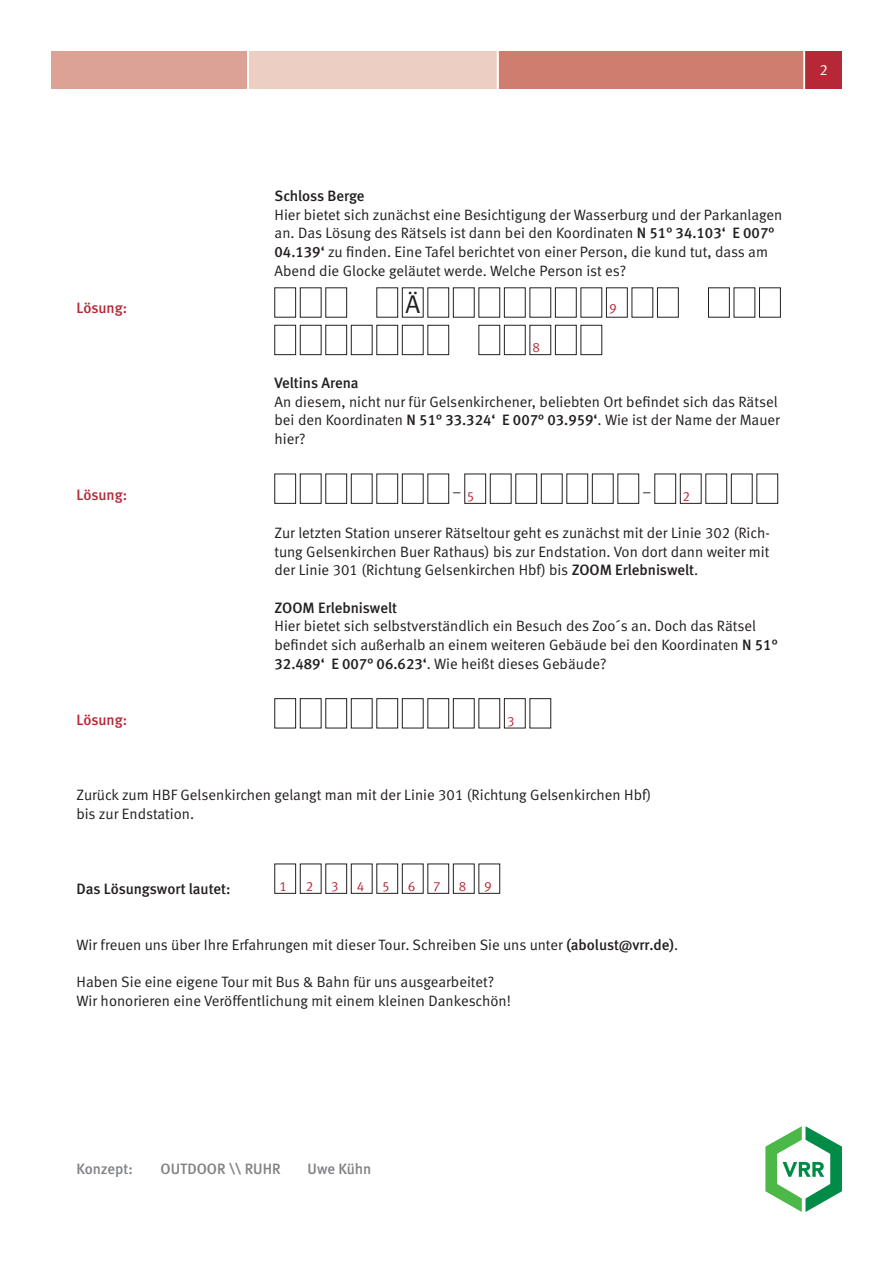
<style>
.page{position:relative;width:893px;height:1263px;background:#fff}
.page>*{position:absolute;margin:0;border:0;box-sizing:border-box;transform-origin:0 0}
.t1{font:25.65px "Meta Normal LF";color:#231f20}
.t2{font:15px/18.8px "Meta Normal LF";color:#231f20}
.t3{font:15px "Meta Medium LF";color:#231f20}
.t4{font:15px "Meta Medium LF";color:#808285}
.t5{font:15px "Meta Medium LF";letter-spacing:-.005em;color:#b72837}
.t6{font:15px "Meta Normal LF";color:#fff}
.t7{font:13.5px "Meta Normal LF";color:#b72837}
.s1{font-family:"Meta Medium LF"}
</style>
<div class="page">
<div style="left:497px;top:51px;width:307px;height:37px;background:#cf7d6e"></div>
<div style="left:804px;top:51px;width:38px;height:37px;background:#b72837"></div>
<div style="left:51px;top:51px;width:197px;height:37px;background:#dba295"></div>
<div style="left:249px;top:51px;width:249px;height:37px;background:#edcec3"></div>
<hr style="left:247px;top:51px;width:2px;height:38px;background:#fff">
<hr style="left:497px;top:51px;width:2px;height:38px;background:#fff">
<hr style="left:803px;top:51px;width:2px;height:38px;background:#fff">
<svg style="left:765px;top:1126px;width:77px;height:86px"></svg>
<div style="left:377px;top:288px;width:21px;height:29px;border:1px solid #231f20"></div>
<div style="left:402px;top:288px;width:21px;height:29px;border:1px solid #231f20"></div>
<div style="left:428px;top:288px;width:21px;height:29px;border:1px solid #231f20"></div>
<div style="left:453px;top:288px;width:21px;height:29px;border:1px solid #231f20"></div>
<div style="left:479px;top:288px;width:21px;height:29px;border:1px solid #231f20"></div>
<div style="left:504px;top:288px;width:21px;height:29px;border:1px solid #231f20"></div>
<div style="left:606px;top:288px;width:21px;height:29px;border:1px solid #231f20"></div>
<div style="left:657px;top:288px;width:21px;height:29px;border:1px solid #231f20"></div>
<div style="left:555px;top:288px;width:21px;height:29px;border:1px solid #231f20"></div>
<div style="left:759px;top:288px;width:22px;height:29px;border:1px solid #231f20"></div>
<div style="left:275px;top:288px;width:21px;height:29px;border:1px solid #231f20"></div>
<div style="left:300px;top:288px;width:21px;height:29px;border:1px solid #231f20"></div>
<div style="left:326px;top:288px;width:21px;height:29px;border:1px solid #231f20"></div>
<div style="left:708px;top:288px;width:21px;height:29px;border:1px solid #231f20"></div>
<div style="left:275px;top:325px;width:21px;height:30px;border:1px solid #231f20"></div>
<div style="left:300px;top:325px;width:21px;height:30px;border:1px solid #231f20"></div>
<div style="left:326px;top:325px;width:21px;height:30px;border:1px solid #231f20"></div>
<div style="left:351px;top:325px;width:21px;height:30px;border:1px solid #231f20"></div>
<div style="left:377px;top:325px;width:21px;height:30px;border:1px solid #231f20"></div>
<div style="left:402px;top:325px;width:21px;height:30px;border:1px solid #231f20"></div>
<div style="left:428px;top:325px;width:21px;height:30px;border:1px solid #231f20"></div>
<div style="left:479px;top:325px;width:21px;height:30px;border:1px solid #231f20"></div>
<div style="left:504px;top:325px;width:21px;height:30px;border:1px solid #231f20"></div>
<div style="left:530px;top:325px;width:21px;height:30px;border:1px solid #231f20"></div>
<div style="left:555px;top:325px;width:21px;height:30px;border:1px solid #231f20"></div>
<div style="left:581px;top:325px;width:21px;height:30px;border:1px solid #231f20"></div>
<div style="left:275px;top:474px;width:21px;height:29px;border:1px solid #231f20"></div>
<div style="left:300px;top:474px;width:21px;height:29px;border:1px solid #231f20"></div>
<div style="left:326px;top:474px;width:21px;height:29px;border:1px solid #231f20"></div>
<div style="left:351px;top:474px;width:21px;height:29px;border:1px solid #231f20"></div>
<div style="left:377px;top:474px;width:21px;height:29px;border:1px solid #231f20"></div>
<div style="left:402px;top:474px;width:21px;height:29px;border:1px solid #231f20"></div>
<div style="left:428px;top:474px;width:21px;height:29px;border:1px solid #231f20"></div>
<div style="left:465px;top:474px;width:21px;height:29px;border:1px solid #231f20"></div>
<div style="left:490px;top:474px;width:21px;height:29px;border:1px solid #231f20"></div>
<div style="left:516px;top:474px;width:21px;height:29px;border:1px solid #231f20"></div>
<div style="left:541px;top:474px;width:21px;height:29px;border:1px solid #231f20"></div>
<div style="left:567px;top:474px;width:21px;height:29px;border:1px solid #231f20"></div>
<div style="left:592px;top:474px;width:21px;height:29px;border:1px solid #231f20"></div>
<div style="left:618px;top:474px;width:21px;height:29px;border:1px solid #231f20"></div>
<div style="left:655px;top:474px;width:21px;height:29px;border:1px solid #231f20"></div>
<div style="left:680px;top:474px;width:21px;height:29px;border:1px solid #231f20"></div>
<div style="left:706px;top:474px;width:21px;height:29px;border:1px solid #231f20"></div>
<div style="left:731px;top:474px;width:21px;height:29px;border:1px solid #231f20"></div>
<div style="left:757px;top:474px;width:21px;height:29px;border:1px solid #231f20"></div>
<div style="left:275px;top:698px;width:21px;height:30px;border:1px solid #231f20"></div>
<div style="left:300px;top:698px;width:21px;height:30px;border:1px solid #231f20"></div>
<div style="left:326px;top:698px;width:21px;height:30px;border:1px solid #231f20"></div>
<div style="left:351px;top:698px;width:21px;height:30px;border:1px solid #231f20"></div>
<div style="left:377px;top:698px;width:21px;height:30px;border:1px solid #231f20"></div>
<div style="left:402px;top:698px;width:21px;height:30px;border:1px solid #231f20"></div>
<div style="left:428px;top:698px;width:21px;height:30px;border:1px solid #231f20"></div>
<div style="left:479px;top:698px;width:21px;height:30px;border:1px solid #231f20"></div>
<div style="left:504px;top:698px;width:21px;height:30px;border:1px solid #231f20"></div>
<div style="left:453px;top:698px;width:21px;height:30px;border:1px solid #231f20"></div>
<div style="left:275px;top:864px;width:21px;height:29px;border:1px solid #231f20"></div>
<div style="left:300px;top:864px;width:21px;height:29px;border:1px solid #231f20"></div>
<div style="left:326px;top:864px;width:21px;height:29px;border:1px solid #231f20"></div>
<div style="left:351px;top:864px;width:21px;height:29px;border:1px solid #231f20"></div>
<div style="left:377px;top:864px;width:21px;height:29px;border:1px solid #231f20"></div>
<div style="left:402px;top:864px;width:21px;height:29px;border:1px solid #231f20"></div>
<div style="left:428px;top:864px;width:21px;height:29px;border:1px solid #231f20"></div>
<div style="left:479px;top:864px;width:21px;height:29px;border:1px solid #231f20"></div>
<div style="left:453px;top:864px;width:21px;height:29px;border:1px solid #231f20"></div>
<p class="t6" style="left:819px;top:61px;width:10px">2</p>
<p class="t5" style="left:77px;top:299px;width:52px">Lösung:</p>
<p class="t3" style="left:275px;top:187px;width:92px">Schloss Berge</p>
<p class="t2" style="left:275px;top:205px;width:509px">Hier bietet sich zunächst eine Besichtigung der Wasserburg und der Parkanlagen an. Das Lösung des Rätsels ist dann bei den Koordinaten <span class="s1">N 51° 34.103‘ E 007° 04.139‘</span> zu finden. Eine Tafel berichtet von einer Person, die kund tut, dass am Abend die Glocke geläutet werde. Welche Person ist es?</p>
<h1 class="t1" style="left:405px;top:289px;width:16px">Ä</h1>
<p class="t7" style="left:533px;top:339px;width:9px">8</p>
<p class="t7" style="left:609px;top:301px;width:9px">9</p>
<p class="t3" style="left:275px;top:374px;width:85px">Veltins Arena</p>
<p class="t2" style="left:275px;top:392px;width:507px">An diesem, nicht nur für Gelsenkirchener, beliebten Ort befindet sich das Rätsel bei den Koordinaten <span class="s1">N 51° 33.324‘ E 007° 03.959‘</span>. Wie ist der Name der Mauer hier?</p>
<p class="t5" style="left:77px;top:486px;width:52px">Lösung:</p>
<p class="t2" style="left:452px;top:483px;width:10px">–</p>
<p class="t2" style="left:642px;top:483px;width:10px">–</p>
<p class="t2" style="left:275px;top:523px;width:497px;text-align:justify">Zur letzten Station unserer Rätseltour geht es zunächst mit der Linie 302 (Rich&shy;tung Gelsenkirchen Buer Rathaus) bis zur Endstation. Von dort dann weiter mit der Linie 301 (Richtung Gelsenkirchen Hbf) bis <span class="s1">ZOOM Erlebniswelt</span>.</p>
<p class="t3" style="left:275px;top:599px;width:124px">ZOOM Erlebniswelt</p>
<p class="t2" style="left:275px;top:617px;width:504px">Hier bietet sich selbstverständlich ein Besuch des Zoo´s an. Doch das Rätsel befindet sich außerhalb an einem weiteren Gebäude bei den Koordinaten <span class="s1">N 51°<br>32.489‘ E 007° 06.623‘</span>. Wie heißt dieses Gebäude?</p>
<p class="t7" style="left:467px;top:488px;width:9px">5</p>
<p class="t7" style="left:682px;top:488px;width:9px">2</p>
<p class="t5" style="left:77px;top:711px;width:52px">Lösung:</p>
<p class="t7" style="left:507px;top:713px;width:9px">3</p>
<p class="t2" style="left:77px;top:785px;width:576px">Zurück zum HBF Gelsenkirchen gelangt man mit der Linie 301 (Richtung Gelsenkirchen Hbf) bis zur Endstation.</p>
<p class="t3" style="left:77px;top:880px;width:156px">Das Lösungswort lautet:</p>
<p class="t7" style="left:279px;top:878px;width:9px">1</p>
<p class="t7" style="left:306px;top:878px;width:9px">2</p>
<p class="t7" style="left:331px;top:878px;width:9px">3</p>
<p class="t7" style="left:357px;top:878px;width:9px">4</p>
<p class="t7" style="left:382px;top:878px;width:9px">5</p>
<p class="t7" style="left:408px;top:878px;width:9px">6</p>
<p class="t7" style="left:433px;top:878px;width:9px">7</p>
<p class="t7" style="left:459px;top:878px;width:9px">8</p>
<p class="t7" style="left:484px;top:878px;width:9px">9</p>
<p class="t2" style="left:77px;top:935px;width:603px">Wir freuen uns über Ihre Erfahrungen mit dieser Tour. Schreiben Sie uns unter <span class="s1">(abolust@vrr.de)</span>.</p>
<p class="t2" style="left:77px;top:972px;width:436px">Haben Sie eine eigene Tour mit Bus &amp; Bahn für uns ausgearbeitet?<br>Wir honorieren eine Veröffentlichung mit einem kleinen Dankeschön!</p>
<p class="t4" style="left:77px;top:1160px;width:58px">Konzept:</p>
<p class="t4" style="left:161px;top:1160px;width:122px">OUTDOOR \\ RUHR</p>
<p class="t4" style="left:308px;top:1160px;width:65px">Uwe Kühn</p>
</div>
